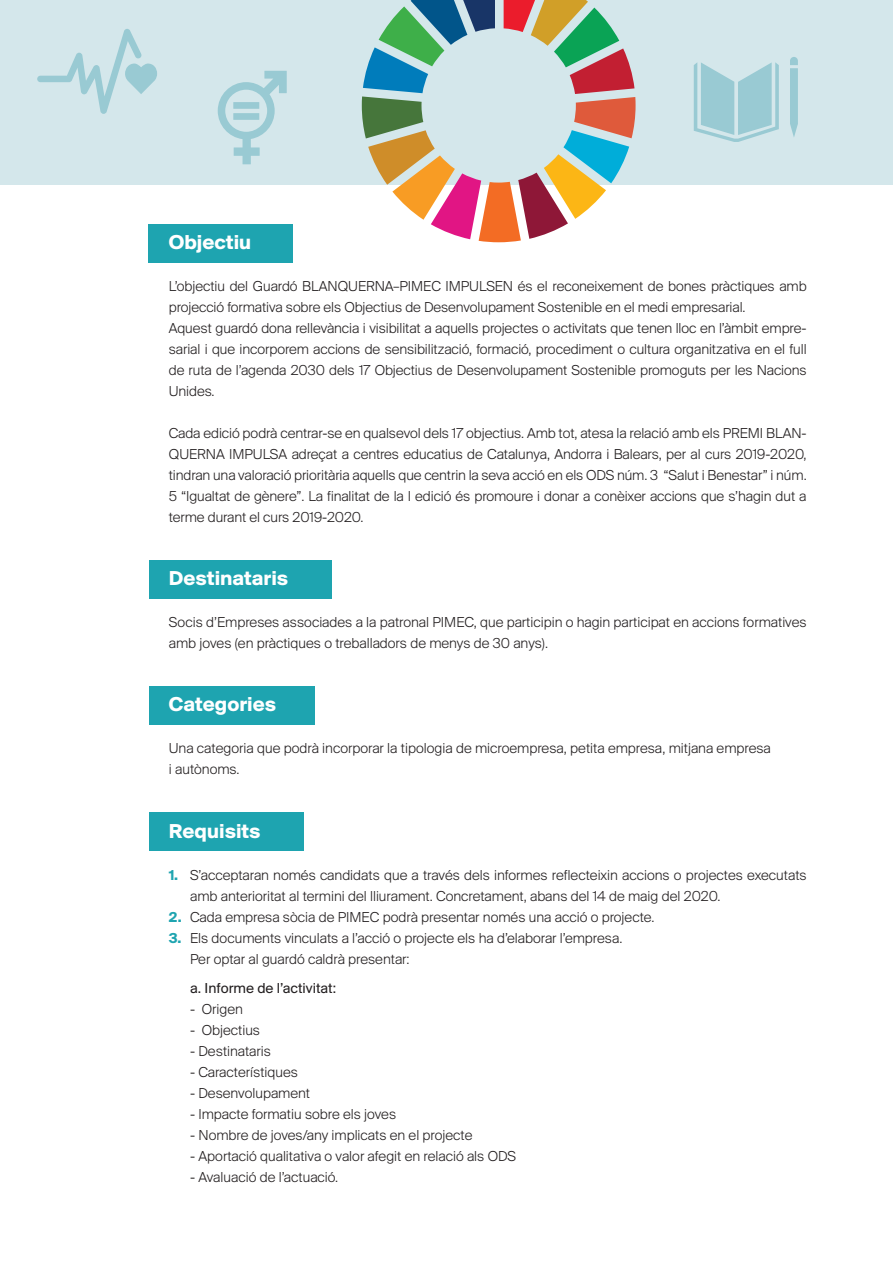
<style>
.page{position:relative;width:893px;height:1263px;background:#fff}
.page>*{position:absolute;margin:0;border:0;box-sizing:border-box;transform-origin:0 0}
.t1{font:700 21px "Suisse BP Intl";color:#fff}
.t2{font:300 15px/21px "Suisse BP Intl";color:#231f20}
.t3{font:15px "Suisse BP Intl";color:#231f20}
.s1{font-weight:700;color:#1ea4b0}
</style>
<div class="page">
<div style="left:0;top:0;width:893px;height:184px;background:#d4e7eb"></div>
<div style="left:149px;top:224px;width:144px;height:39px;background:#1ea4b0"></div>
<div style="left:149px;top:560px;width:182px;height:38px;background:#1ea4b0"></div>
<div style="left:149px;top:686px;width:165px;height:38px;background:#1ea4b0"></div>
<div style="left:149px;top:812px;width:155px;height:38px;background:#1ea4b0"></div>
<svg style="left:362px;top:0;width:274px;height:242px"></svg>
<svg style="left:37px;top:29px;width:120px;height:85px"></svg>
<svg style="left:218px;top:71px;width:69px;height:93px"></svg>
<div style="left:233px;top:102px;width:26px;height:7px;background:#99cad3"></div>
<div style="left:233px;top:113px;width:26px;height:7px;background:#99cad3"></div>
<svg style="left:694px;top:62px;width:85px;height:80px"></svg>
<svg style="left:790px;top:57px;width:8px;height:80px"></svg>
<h1 class="t1" style="left:169px;top:230px;width:84px">Objectiu</h1>
<p class="t2" style="left:169px;top:276px;width:639px">L’objectiu del Guardó BLANQUERNA–PIMEC IMPULSEN és el reconeixement de bones pràctiques amb projecció formativa sobre els Objectius de Desenvolupament Sostenible en el medi empresarial.<br>Aquest guardó dona rellevància i visibilitat a aquells projectes o activitats que tenen lloc en l’àmbit empre&shy;sarial i que incorporem accions de sensibilització, formació, procediment o cultura organitzativa en el full de ruta de l’agenda 2030 dels 17 Objectius de Desenvolupament Sostenible promoguts per les Nacions Unides.</p>
<p class="t2" style="left:169px;top:423px;width:639px;text-align:justify">Cada edició podrà centrar-se en qualsevol dels 17 objectius. Amb tot, atesa la relació amb els PREMI BLAN-QUERNA IMPULSA adreçat a centres educatius de Catalunya, Andorra i Balears, per al curs 2019-2020, tindran una valoració prioritària aquells que centrin la seva acció en els ODS núm. 3 “Salut i Benestar” i núm.<br>5 “Igualtat de gènere”. La finalitat de la I edició és promoure i donar a conèixer accions que s’hagin dut a terme durant el curs 2019-2020.</p>
<h1 class="t1" style="left:169px;top:566px;width:121px">Destinataris</h1>
<p class="t2" style="left:169px;top:612px;width:639px">Socis d’Empreses associades a la patronal PIMEC, que participin o hagin participat en accions formatives amb joves (en pràctiques o treballadors de menys de 30 anys).</p>
<h1 class="t1" style="left:169px;top:692px;width:109px">Categories</h1>
<p class="t2" style="left:169px;top:738px;width:604px">Una categoria que podrà incorporar la tipologia de microempresa, petita empresa, mitjana empresa i autònoms.</p>
<h1 class="t1" style="left:169px;top:818px;width:93px">Requisits</h1>
<p class="t2" style="left:190px;top:864px;width:618px;text-indent:-21px"><span class="s1">1.</span> S’acceptaran només candidats que a través dels informes reflecteixin accions o projectes executats amb anterioritat al termini del lliurament. Concretament, abans del 14 de maig del 2020.</p>
<p class="t2" style="left:169px;top:906px;width:487px"><span class="s1">2.</span> Cada empresa sòcia de PIMEC podrà presentar només una acció o projecte.</p>
<p class="t2" style="left:190px;top:927px;width:434px;text-indent:-21px"><span class="s1">3.</span> Els documents vinculats a l’acció o projecte els ha d’elaborar l’empresa.<br>Per optar al guardó caldrà presentar:</p>
<p class="t3" style="left:190px;top:979px;width:148px">a. Informe de l’activitat:</p>
<p class="t2" style="left:190px;top:998px;width:54px">- Origen</p>
<p class="t2" style="left:190px;top:1019px;width:72px">- Objectius</p>
<p class="t2" style="left:190px;top:1040px;width:82px">- Destinataris</p>
<p class="t2" style="left:190px;top:1061px;width:109px">- Característiques</p>
<p class="t2" style="left:190px;top:1082px;width:122px">- Desenvolupament</p>
<p class="t2" style="left:190px;top:1103px;width:208px">- Impacte formatiu sobre els joves</p>
<p class="t2" style="left:190px;top:1124px;width:284px">- Nombre de joves/any implicats en el projecte</p>
<p class="t2" style="left:190px;top:1145px;width:327px">- Aportació qualitativa o valor afegit en relació als ODS</p>
<p class="t2" style="left:190px;top:1166px;width:150px">- Avaluació de l’actuació.</p>
</div>
